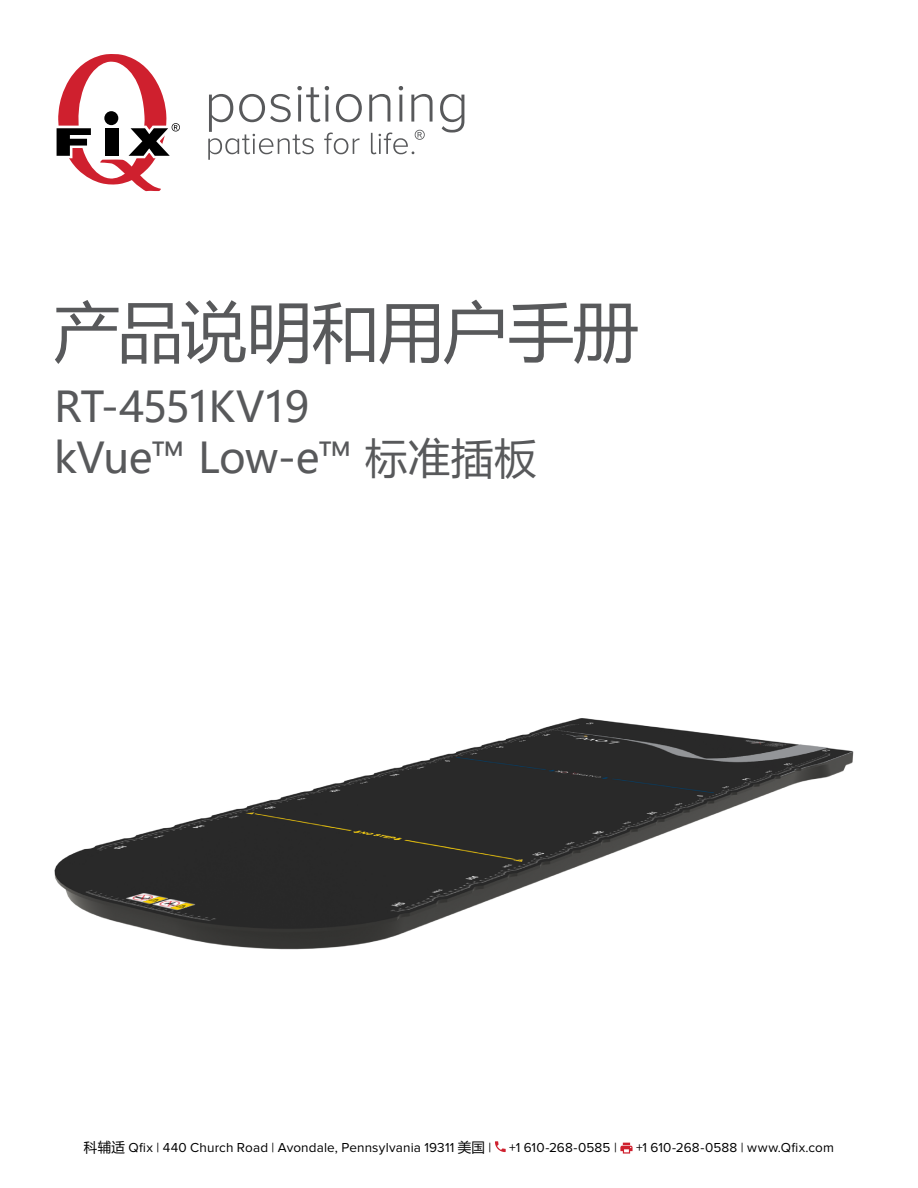
<style>
.page{position:relative;width:918px;height:1188px;background:#fff}
.page>*{position:absolute;margin:0;border:0;box-sizing:border-box;transform-origin:0 0}
.t1{font:66px "Microsoft Ya Hei";letter-spacing:-.015em;color:#58595b}
.t2{font:42px/51px "Microsoft Ya Hei";letter-spacing:-.02em;color:#58595b}
.t3{font:13.5px "Proxima Nova";letter-spacing:.01em;color:#000}
.s1{font-family:"Microsoft Ya Hei"}
</style>
<div class="page">
<img style="left:54px;top:718px;width:800px;height:232px">
<svg style="left:495px;top:1141px;width:11px;height:11px"></svg>
<svg style="left:620px;top:1143px;width:13px;height:11px"></svg>
<svg style="left:369px;top:94px;width:21px;height:28px"></svg>
<svg style="left:399px;top:86px;width:4px;height:36px"></svg>
<svg style="left:411px;top:94px;width:22px;height:28px"></svg>
<svg style="left:440px;top:94px;width:24px;height:39px"></svg>
<svg style="left:208px;top:86px;width:154px;height:74px"></svg>
<svg style="left:56px;top:54px;width:124px;height:137px"></svg>
<svg style="left:371px;top:130px;width:54px;height:24px"></svg>
<h1 class="t1" style="left:54px;top:287px;width:586px">产品说明和用户手册</h1>
<h2 class="t2" style="left:54px;top:380px;width:484px">RT‑4551KV19<br>kVue™ Low‑e™ 标准插板</h2>
<p class="t3" style="left:84px;top:1140px;width:409px"><span class="s1">科辅适</span> Qfix | 440 Church Road | Avondale, Pennsylvania 19311 <span class="s1">美国</span> |</p>
<p class="t3" style="left:509px;top:1140px;width:109px">+1 610-268-0585 |</p>
<p class="t3" style="left:636px;top:1140px;width:200px">+1 610-268-0588 | www.Qfix.com</p>
</div>
